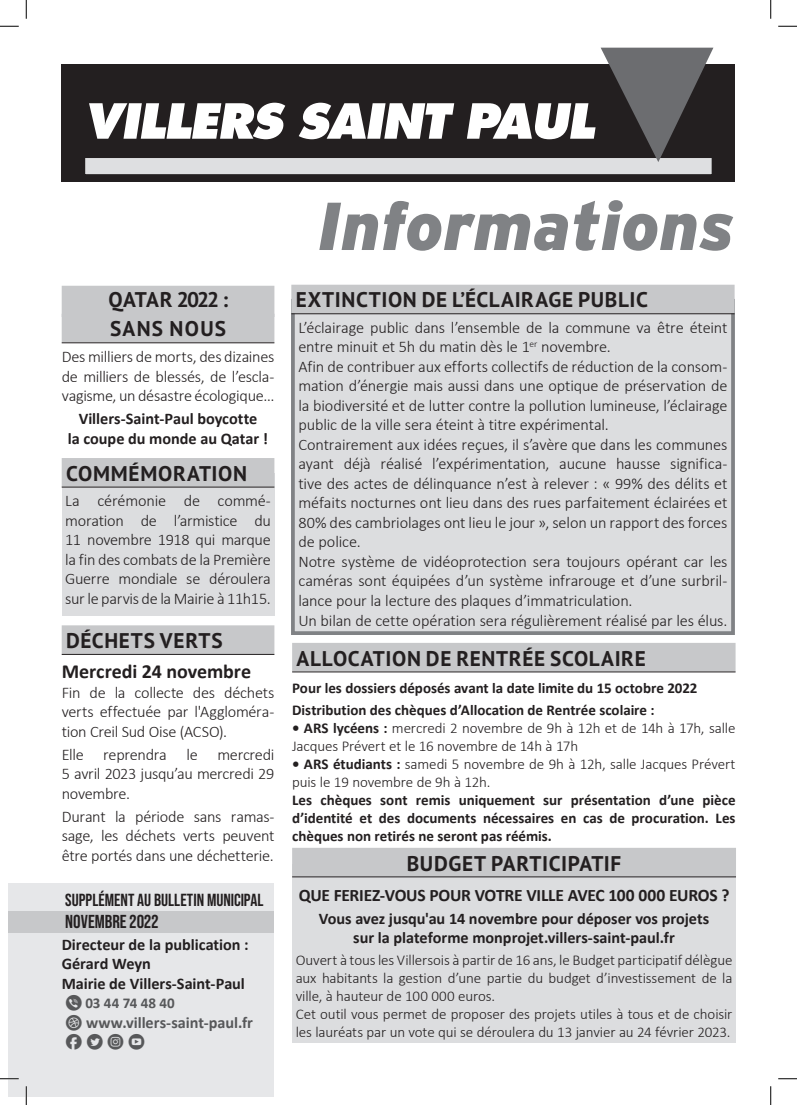
<style>
.page{position:relative;width:797px;height:1105px;background:#fff}
.page>*{position:absolute;margin:0;border:0;box-sizing:border-box;transform-origin:0 0}
.t1{font:italic 900 67.62px "Interstate";color:#808285}
.t2{font:700 21.25px/29px "PT Sans Pro";letter-spacing:.03em;color:#231f20}
.t3{font:700 20px "Calibri";letter-spacing:-.005em;color:#231f20}
.t4{font:700 18.75px "Bebas Neue Pro";color:#231f20}
.t5{font:700 17.5px "Calibri";letter-spacing:-.015em;color:#231f20}
.t6{font:700 17.5px "Bebas Neue Pro";color:#231f20}
.t7{font:300 16.25px/19.5px "Calibri";letter-spacing:-.01em;color:#231f20;text-align:justify}
.t8{font:700 16.25px/19.5px "Calibri";letter-spacing:-.005em;color:#231f20;text-align:center}
.t9{font:700 16.25px "Calibri";letter-spacing:-.005em;color:#57585a}
.t10{font:16.25px "typeecon";color:#57585a}
.t11{font:300 15px/18px "Calibri";letter-spacing:-.01em;color:#231f20}
.t12{font:700 15px/18px "Calibri";color:#231f20}
.t13{font:700 15px "Calibri";letter-spacing:.01em;color:#57585a}
.s1{font-family:"typeecon";font-weight:400;font-size:16.25px}
.s2{font-family:"typeecon";font-weight:400}
.s3{font-weight:700}
</style>
<div class="page">
<div style="left:62px;top:64px;width:673px;height:118px;background:#231f20"></div>
<div style="left:84px;top:156px;width:629px;height:20px;background:#dedfe1"></div>
<div style="left:82px;top:155px;width:632px;height:22px;border:3px solid #231f20"></div>
<svg style="left:89px;top:103px;width:196px;height:36px"></svg>
<svg style="left:299px;top:103px;width:155px;height:36px"></svg>
<svg style="left:467px;top:47px;width:247px;height:120px"></svg>
<div style="left:9px;top:883px;width:265px;height:213px;background:#e6e7e9"></div>
<div style="left:9px;top:906px;width:265px;height:24px;background:linear-gradient(to right,#e6e7e9,#e6e7e9)"></div>
<div style="left:9px;top:912px;width:265px;height:21px;background:#c7c8ca"></div>
<div style="left:62px;top:473px;width:212px;height:143px;background:#dcdddf"></div>
<div style="left:292px;top:307px;width:441px;height:328px;background:#dcdddf"></div>
<div style="left:292px;top:864px;width:444px;height:179px;background:#dcdddf"></div>
<div style="left:62px;top:286px;width:212px;height:31px;background:#c7c8ca"></div>
<div style="left:62px;top:314px;width:212px;height:28px;background:#c7c8ca"></div>
<hr style="left:62px;top:342px;width:212px;height:1px;background:#231f20">
<div style="left:62px;top:458px;width:212px;height:29px;background:#c7c8ca"></div>
<hr style="left:62px;top:487px;width:212px;height:1px;background:#231f20">
<div style="left:62px;top:625px;width:212px;height:29px;background:#c7c8ca"></div>
<hr style="left:62px;top:654px;width:212px;height:1px;background:#231f20">
<div style="left:291px;top:299px;width:444px;height:336px;border:4px solid #808285"></div>
<div style="left:292px;top:643px;width:443px;height:29px;background:#c7c8ca"></div>
<hr style="left:292px;top:672px;width:443px;height:1px;background:#231f20">
<div style="left:292px;top:848px;width:444px;height:28px;background:#c7c8ca"></div>
<hr style="left:292px;top:876px;width:444px;height:1px;background:#231f20">
<div style="left:291px;top:285px;width:443px;height:28px;background:#c7c8ca"></div>
<hr style="left:291px;top:313px;width:443px;height:1px;background:#231f20">
<svg style="left:0;top:25px;width:19px;height:2px"></svg>
<svg style="left:778px;top:25px;width:19px;height:2px"></svg>
<svg style="left:0;top:1078px;width:19px;height:1px"></svg>
<svg style="left:778px;top:1078px;width:19px;height:1px"></svg>
<svg style="left:25px;top:0;width:2px;height:19px"></svg>
<svg style="left:25px;top:1086px;width:2px;height:19px"></svg>
<svg style="left:770px;top:0;width:1px;height:19px"></svg>
<svg style="left:770px;top:1086px;width:1px;height:19px"></svg>
<h2 class="t2" style="left:109px;top:285px;width:121px">QATAR 2022 :<br>SANS NOUS</h2>
<p class="t7" style="left:62px;top:346px;width:214px">Des milliers de morts, des dizaines de milliers de blessés, de l’escla&shy;vagisme, un désastre écologique…</p>
<p class="t8" style="left:68px;top:409px;width:202px">Villers-Saint-Paul boycotte<br>la coupe du monde au Qatar !</p>
<h2 class="t2" style="left:66px;top:458px;width:182px">COMMÉMORATION</h2>
<p class="t7" style="left:65px;top:490px;width:207px">La cérémonie de commé&shy;moration de l’armistice du 11 novembre 1918 qui marque la fin des combats de la Première Guerre mondiale se déroulera sur le parvis de la Mairie à 11h15.</p>
<h2 class="t2" style="left:66px;top:626px;width:158px">DÉCHETS VERTS</h2>
<p class="t3" style="left:62px;top:659px;width:191px">Mercredi 24 novembre</p>
<p class="t7" style="left:62px;top:682px;width:214px">Fin de la collecte des déchets verts effectuée par l'Aggloméra&shy;tion Creil Sud Oise (ACSO).</p>
<p class="t7" style="left:62px;top:744px;width:214px">Elle reprendra le mercredi 5 avril 2023 jusqu’au mercredi 29 novembre.</p>
<p class="t7" style="left:62px;top:806px;width:214px">Durant la période sans ramas&shy;sage, les déchets verts peuvent être portés dans une déchetterie.</p>
<p class="t6" style="left:65px;top:890px;width:200px">SUPPLÉMENT AU BULLETIN MUNICIPAL</p>
<p class="t4" style="left:65px;top:911px;width:95px">NOVEMBRE 2022</p>
<p class="t8" style="left:62px;top:934px;width:189px;text-align:left">Directeur de la publication :<br>Gérard Weyn<br>Mairie de Villers-Saint-Paul</p>
<p class="t13" style="left:65px;top:993px;width:111px"><span class="s1">Z</span> 03 44 74 48 40</p>
<p class="t9" style="left:65px;top:1012px;width:189px"><span class="s2">D</span> www.villers-saint-paul.fr</p>
<p class="t10" style="left:65px;top:1034px;width:81px">F T I Y</p>
<h1 class="t1" style="left:317px;top:187px;width:418px">Informations</h1>
<h2 class="t2" style="left:296px;top:285px;width:354px">EXTINCTION DE L’ÉCLAIRAGE PUBLIC</h2>
<p class="t7" style="left:298px;top:317px;width:430px;text-align:left">L’éclairage public dans l’ensemble de la commune va être éteint entre minuit et 5h du matin dès le 1<sup>er</sup> novembre.<br>Afin de contribuer aux efforts collectifs de réduction de la consom&shy;mation d’énergie mais aussi dans une optique de préservation de la biodiversité et de lutter contre la pollution lumineuse, l’éclairage public de la ville sera éteint à titre expérimental.<br>Contrairement aux idées reçues, il s’avère que dans les communes ayant déjà réalisé l’expérimentation, aucune hausse significa&shy;tive des actes de délinquance n’est à relever : « 99% des délits et méfaits nocturnes ont lieu dans des rues parfaitement éclairées et 80% des cambriolages ont lieu le jour », selon un rapport des forces de police.<br>Notre système de vidéoprotection sera toujours opérant car les caméras sont équipées d’un système infrarouge et d’une surbril&shy;lance pour la lecture des plaques d’immatriculation.<br>Un bilan de cette opération sera régulièrement réalisé par les élus.</p>
<h2 class="t2" style="left:296px;top:643px;width:351px">ALLOCATION DE RENTRÉE SCOLAIRE</h2>
<p class="t12" style="left:292px;top:677px;width:407px;line-height:21.5px">Pour les dossiers déposés avant la date limite du 15 octobre 2022<br>Distribution des chèques d’Allocation de Rentrée scolaire :</p>
<p class="t11" style="left:292px;top:718px;width:445px"><span class="s3">• ARS lycéens :</span> mercredi 2 novembre de 9h à 12h et de 14h à 17h, salle<br>Jacques Prévert et le 16 novembre de 14h à 17h</p>
<p class="t11" style="left:292px;top:754px;width:445px"><span class="s3">• ARS étudiants :</span> samedi 5 novembre de 9h à 12h, salle Jacques Prévert puis le 19 novembre de 9h à 12h.</p>
<p class="t12" style="left:292px;top:791px;width:445px;text-align:justify">Les chèques sont remis uniquement sur présentation d’une pièce d’identité et des documents nécessaires en cas de procuration. Les chèques non retirés ne seront pas réémis.</p>
<h2 class="t2" style="left:407px;top:848px;width:216px">BUDGET PARTICIPATIF</h2>
<p class="t5" style="left:299px;top:883px;width:432px">QUE FERIEZ-VOUS POUR VOTRE VILLE AVEC 100 000 EUROS ?</p>
<p class="t8" style="left:319px;top:908px;width:392px">Vous avez jusqu'au 14 novembre pour déposer vos projets sur la plateforme monprojet.villers-saint-paul.fr</p>
<p class="t11" style="left:296px;top:950px;width:438px">Ouvert à tous les Villersois à partir de 16 ans, le Budget participatif délègue aux habitants la gestion d’une partie du budget d’investissement de la ville, à hauteur de 100 000 euros.<br>Cet outil vous permet de proposer des projets utiles à tous et de choisir les lauréats par un vote qui se déroulera du 13 janvier au 24 février 2023.</p>
</div>
